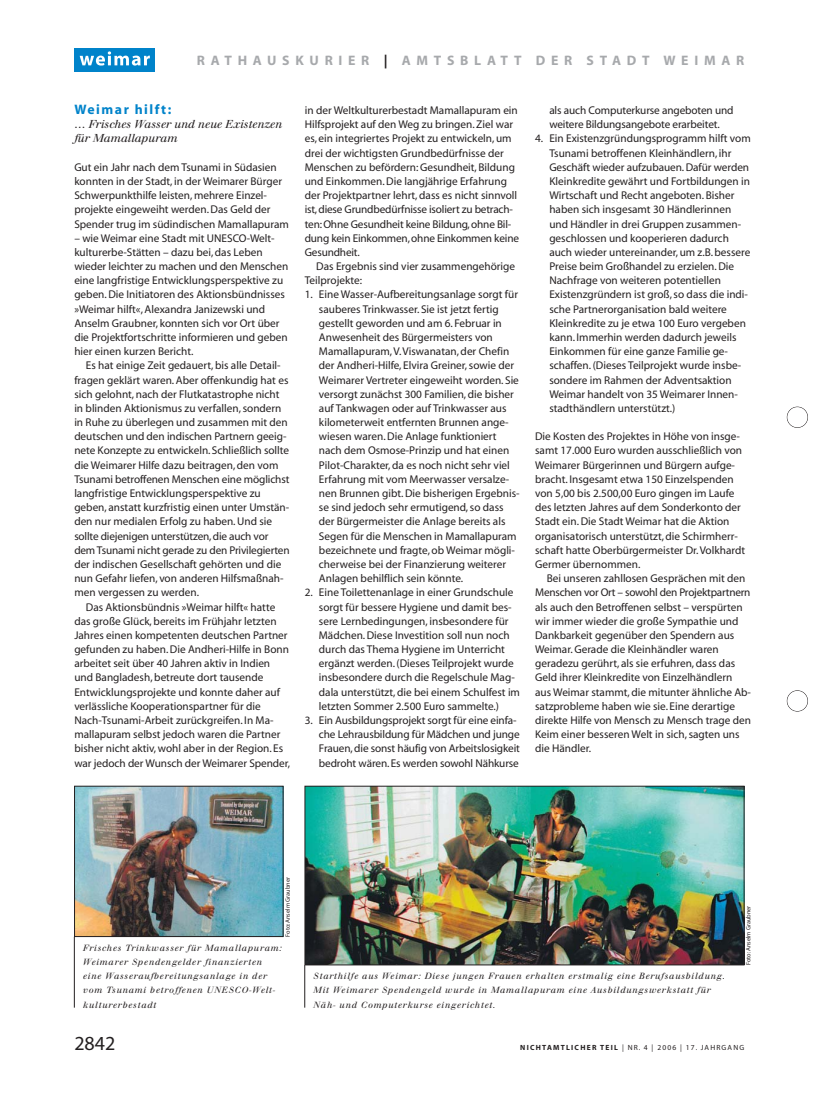
<style>
.page{position:relative;width:833px;height:1117px;background:#fff}
.page>*{position:absolute;margin:0;border:0;box-sizing:border-box;transform-origin:0 0}
.t1{font:20px "Myriad";color:#231f20}
.t2{font:700 13.75px "Myriad";letter-spacing:.415em;color:#a7a9ac}
.t3{font:700 13.75px "Myriad";letter-spacing:.11em;color:#0083ca}
.t4{font:11.25px/14.1px "Myriad";color:#231f20}
.t5{font:italic 11.25px/14.1px "Walbaum";color:#231f20}
.t6{font:italic 8.75px/14.1px "Walbaum";letter-spacing:.085em;color:#231f20}
.t7{font:7.5px "Myriad";letter-spacing:.155em;color:#231f20}
.t8{font:6.25px "Myriad";color:#231f20}
.s1{color:#231f20}
.s2{font-weight:700}
</style>
<div class="page">
<div style="left:786px;top:406px;width:22px;height:22px;border:1px solid #231f20;border-radius:50%"></div>
<div style="left:786px;top:690px;width:22px;height:21px;border:1px solid #231f20;border-radius:50%"></div>
<div style="left:74px;top:48px;width:81px;height:23px;background:#0083ca"></div>
<svg style="left:80px;top:51px;width:70px;height:15px"></svg>
<img style="left:307px;top:787px;width:435px;height:175px">
<div style="left:305px;top:785px;width:439px;height:179px;border:1px solid #231f20"></div>
<hr style="left:304px;top:964px;width:1px;height:43px;background:#231f20">
<img style="left:76px;top:787px;width:205px;height:147px">
<div style="left:74px;top:785px;width:209px;height:151px;border:1px solid #231f20"></div>
<hr style="left:74px;top:936px;width:1px;height:71px;background:#231f20">
<p class="t2" style="left:197px;top:56px;width:549px">RATHAUSKURIER <span class="s1">|</span> AMTSBLATT DER STADT WEIMAR</p>
<p class="t4" style="left:549px;top:104px;width:186px">als auch Computerkurse angeboten und weitere Bildungsangebote erarbeitet.</p>
<p class="t4" style="left:549px;top:132px;width:203px;text-indent:-14px">4. Ein Existenzgründungsprogramm hilft vom Tsunami betroffenen Kleinhändlern, ihr Geschäft wieder aufzubauen. Dafür werden Kleinkredite gewährt und Fortbildungen in Wirtschaft und Recht angeboten. Bisher haben sich insgesamt 30 Händlerinnen und Händler in drei Gruppen zusammen&shy;geschlossen und kooperieren dadurch auch wieder untereinander, um z.B. bessere Preise beim Großhandel zu erzielen. Die Nachfrage von weiteren potentiellen Existenzgründern ist groß, so dass die indi&shy;sche Partnerorganisation bald weitere Kleinkredite zu je etwa 100 Euro vergeben kann. Immerhin werden dadurch jeweils Einkommen für eine ganze Familie ge&shy;schaffen. (Dieses Teilprojekt wurde insbe&shy;sondere im Rahmen der Adventsaktion Weimar handelt von 35 Weimarer Innen&shy;stadthändlern unterstützt.)</p>
<p class="t4" style="left:535px;top:430px;width:212px">Die Kosten des Projektes in Höhe von insge&shy;samt 17.000 Euro wurden ausschließlich von Weimarer Bürgerinnen und Bürgern aufge&shy;bracht. Insgesamt etwa 150 Einzelspenden von 5,00 bis 2.500,00 Euro gingen im Laufe des letzten Jahres auf dem Sonderkonto der Stadt ein. Die Stadt Weimar hat die Aktion organisatorisch unterstützt, die Schirmherr&shy;schaft hatte Oberbürgermeister Dr.Volkhardt Germer übernommen.</p>
<p class="t4" style="left:535px;top:572px;width:217px;text-indent:12px">Bei unseren zahllosen Gesprächen mit den Menschen vor Ort – sowohl den Projektpartnern als auch den Betroffenen selbst – verspürten wir immer wieder die große Sympathie und Dankbarkeit gegenüber den Spendern aus Weimar. Gerade die Kleinhändler waren geradezu gerührt, als sie erfuhren, dass das Geld ihrer Kleinkredite von Einzelhändlern aus Weimar stammt, die mitunter ähnliche Ab&shy;satzprobleme haben wie sie. Eine derartige direkte Hilfe von Mensch zu Mensch trage den Keim einer besseren Welt in sich, sagten uns die Händler.</p>
<p class="t3" style="left:74px;top:104px;width:99px">Weimar hilft:</p>
<p class="t5" style="left:74px;top:118px;width:209px">… Frisches Wasser und neue Existenzen für Mamallapuram</p>
<p class="t4" style="left:74px;top:161px;width:216px">Gut ein Jahr nach dem Tsunami in Südasien konnten in der Stadt, in der Weimarer Bürger Schwerpunkthilfe leisten, mehrere Einzel&shy;projekte eingeweiht werden. Das Geld der Spender trug im südindischen Mamallapuram</p>
<p class="t4" style="left:74px;top:232px;width:215px">– wie Weimar eine Stadt mit UNESCO-Welt&shy;kulturerbe-Stätten – dazu bei, das Leben wieder leichter zu machen und den Menschen eine langfristige Entwicklungsperspektive zu geben. Die Initiatoren des Aktionsbündnisses »Weimar hilft«, Alexandra Janizewski und Anselm Graubner, konnten sich vor Ort über die Projektfortschritte informieren und geben hier einen kurzen Bericht.</p>
<p class="t4" style="left:74px;top:359px;width:217px;text-indent:12px">Es hat einige Zeit gedauert, bis alle Detail&shy;fragen geklärt waren. Aber offenkundig hat es sich gelohnt, nach der Flutkatastrophe nicht in blinden Aktionismus zu verfallen, sondern in Ruhe zu überlegen und zusammen mit den deutschen und den indischen Partnern geeig&shy;nete Konzepte zu entwickeln. Schließlich sollte die Weimarer Hilfe dazu beitragen, den vom Tsunami betroffenen Menschen eine möglichst langfristige Entwicklungsperspektive zu geben, anstatt kurzfristig einen unter Umstän&shy;den nur medialen Erfolg zu haben. Und sie sollte diejenigen unterstützen, die auch vor dem Tsunami nicht gerade zu den Privilegierten der indischen Gesellschaft gehörten und die nun Gefahr liefen, von anderen Hilfsmaßnah&shy;men vergessen zu werden.</p>
<p class="t4" style="left:74px;top:600px;width:217px;text-indent:12px">Das Aktionsbündnis »Weimar hilft« hatte das große Glück, bereits im Frühjahr letzten Jahres einen kompetenten deutschen Partner gefunden zu haben. Die Andheri-Hilfe in Bonn arbeitet seit über 40 Jahren aktiv in Indien und Bangladesh, betreute dort tausende Entwicklungsprojekte und konnte daher auf verlässliche Kooperationspartner für die Nach-Tsunami-Arbeit zurückgreifen. In Ma&shy;mallapuram selbst jedoch waren die Partner bisher nicht aktiv, wohl aber in der Region. Es war jedoch der Wunsch der Weimarer Spender,</p>
<p class="t4" style="left:305px;top:104px;width:216px">in der Weltkulturerbestadt Mamallapuram ein Hilfsprojekt auf den Weg zu bringen. Ziel war es, ein integriertes Projekt zu entwickeln, um drei der wichtigsten Grundbedürfnisse der Menschen zu befördern: Gesundheit, Bildung und Einkommen. Die langjährige Erfahrung der Projektpartner lehrt, dass es nicht sinnvoll ist, diese Grundbedürfnisse isoliert zu betrach&shy;ten: Ohne Gesundheit keine Bildung, ohne Bil&shy;dung kein Einkommen, ohne Einkommen keine Gesundheit.</p>
<p class="t4" style="left:305px;top:260px;width:212px;text-indent:12px">Das Ergebnis sind vier zusammengehörige<br>Teilprojekte:</p>
<p class="t4" style="left:319px;top:288px;width:202px;text-indent:-14px">1. Eine Wasser-Aufbereitungsanlage sorgt für sauberes Trinkwasser. Sie ist jetzt fertig gestellt geworden und am 6. Februar in Anwesenheit des Bürgermeisters von Mamallapuram,V.Viswanatan, der Chefin der Andheri-Hilfe, Elvira Greiner, sowie der Weimarer Vertreter eingeweiht worden. Sie versorgt zunächst 300 Familien, die bisher auf Tankwagen oder auf Trinkwasser aus kilometerweit entfernten Brunnen ange&shy;wiesen waren. Die Anlage funktioniert nach dem Osmose-Prinzip und hat einen Pilot-Charakter, da es noch nicht sehr viel Erfahrung mit vom Meerwasser versalze&shy;nen Brunnen gibt. Die bisherigen Ergebnis&shy;se sind jedoch sehr ermutigend, so dass der Bürgermeister die Anlage bereits als Segen für die Menschen in Mamallapuram bezeichnete und fragte, ob Weimar mögli&shy;cherweise bei der Finanzierung weiterer Anlagen behilflich sein könnte.</p>
<p class="t4" style="left:319px;top:586px;width:203px;text-indent:-14px">2. Eine Toilettenanlage in einer Grundschule sorgt für bessere Hygiene und damit bes&shy;sere Lernbedingungen, insbesondere für Mädchen. Diese Investition soll nun noch durch das Thema Hygiene im Unterricht ergänzt werden. (Dieses Teilprojekt wurde insbesondere durch die Regelschule Mag&shy;dala unterstützt, die bei einem Schulfest im letzten Sommer 2.500 Euro sammelte.)</p>
<p class="t4" style="left:319px;top:713px;width:203px;text-indent:-14px">3. Ein Ausbildungsprojekt sorgt für eine einfa&shy;che Lehrausbildung für Mädchen und junge Frauen, die sonst häufig von Arbeitslosigkeit bedroht wären. Es werden sowohl Nähkurse</p>
<p class="t8" style="left:285px;top:936px;width:61px;rotate:-90deg">Foto: Anselm Graubner</p>
<p class="t6" style="left:83px;top:941px;width:200px">Frisches Trinkwasser für Mamallapuram:<br>Weimarer Spendengelder finanzierten eine Wasseraufbereitungsanlage in der vom Tsunami betroffenen UNESCO-Welt&shy;kulturerbestadt</p>
<p class="t6" style="left:313px;top:969px;width:413px">Starthilfe aus Weimar: Diese jungen Frauen erhalten erstmalig eine Berufsausbildung.<br>Mit Weimarer Spendengeld wurde in Mamallapuram eine Ausbildungswerkstatt für<br>Näh- und Computerkurse eingerichtet.</p>
<p class="t8" style="left:746px;top:964px;width:61px;rotate:-90deg">Foto: Anselm Graubner</p>
<h1 class="t1" style="left:74px;top:1035px;width:43px">2842</h1>
<p class="t7" style="left:520px;top:1044px;width:225px"><span class="s2">NICHTAMTLICHER TEIL</span> | NR. 4 | 2006 | 17. JAHRGANG</p>
</div>
